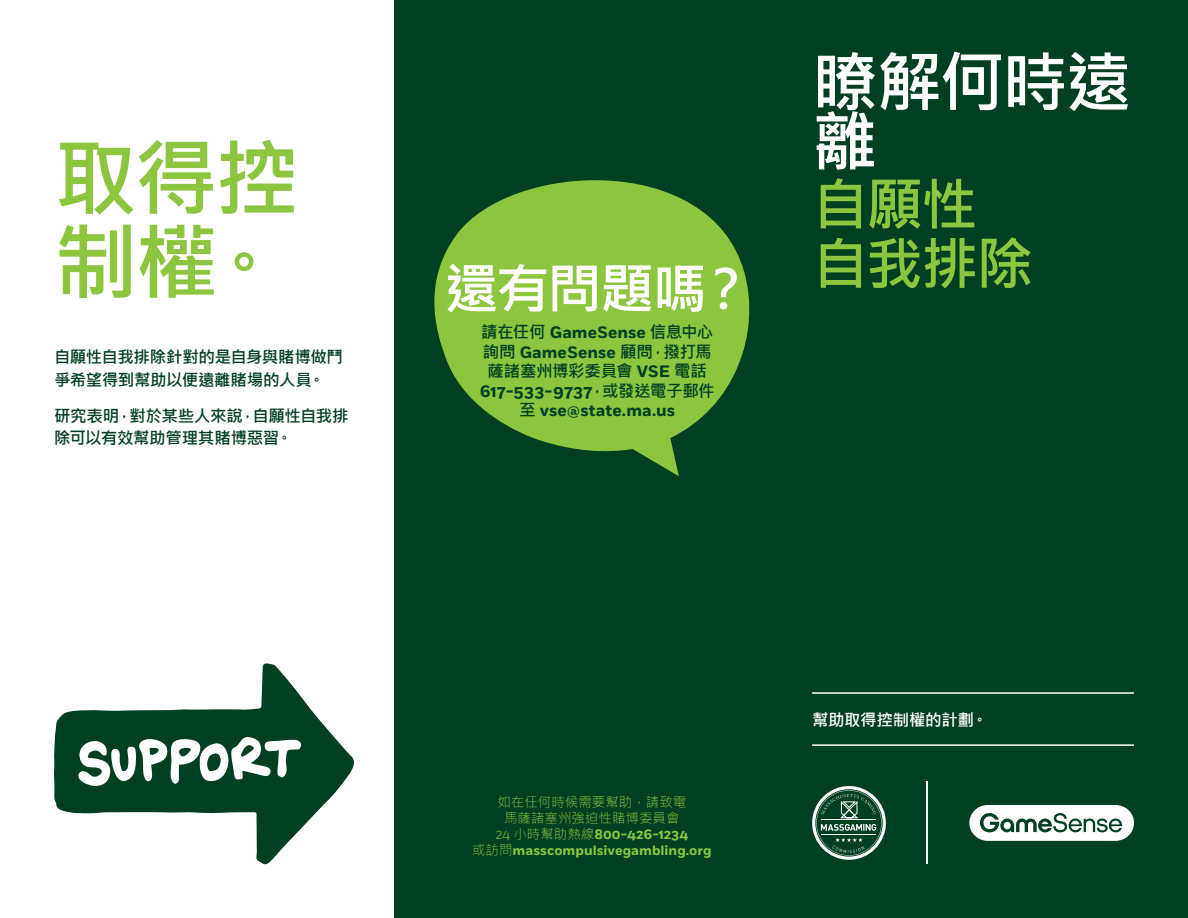
<style>
.page{position:relative;width:1188px;height:918px;background:#fff}
.page>*{position:absolute;margin:0;border:0;box-sizing:border-box;transform-origin:0 0}
.header_UC{font:700 84px/84px "Microsoft Jheng Hei";color:#8bc63e}
.header_LC{font:700 66px/59.4px "Microsoft Jheng Hei";letter-spacing:-.04em;color:#fff}
.header_UC-2{font:700 57px "Microsoft Jheng Hei";letter-spacing:-.04em;color:#8bc63e}
.t1{font:700 54px "Microsoft Jheng Hei";letter-spacing:-.035em;color:#fff}
.CTA{font:700 16.5px/19.5px "Fort";letter-spacing:.005em;color:#003f22;text-align:center}
.call_out__body{font:700 16.5px/22.5px "Microsoft Jheng Hei";letter-spacing:-.02em;color:#003f22}
.t2{font:700 16.5px "Microsoft Jheng Hei";letter-spacing:-.015em;color:#fff}
.t3{font:700 13.5px/16.2px "Fort";color:#8bc63e;text-align:center}
.t4{font:300 13.5px/16.2px "Microsoft Jheng Hei";color:#8bc63e;text-align:center}
.s1{font-family:"Microsoft Jheng Hei"}
.s2{font-weight:300}
.s3{font-family:"Microsoft Jheng Hei";font-weight:300}
</style>
<div class="page">
<div style="left:394px;top:0;width:794px;height:918px;background:#003f22"></div>
<hr style="left:812px;top:692px;width:322px;height:2px;background:#fff">
<hr style="left:812px;top:744px;width:322px;height:2px;background:#fff">
<svg style="left:969px;top:805px;width:165px;height:36px"></svg>
<hr style="left:926px;top:782px;width:2px;height:82px;background:#fff">
<svg style="left:812px;top:786px;width:74px;height:74px"></svg>
<svg style="left:434px;top:180px;width:316px;height:296px;fill:#8bc63e"></svg>
<svg style="left:54px;top:663px;width:300px;height:201px"></svg>
<p class="header_UC" style="left:54px;top:137px;width:247px">取得控制權。</p>
<p class="call_out__body" style="left:54px;top:346px;width:291px">自願性自我排除針對的是自身與賭博做鬥爭希望得到幫助以便遠離賭場的人員。</p>
<p class="call_out__body" style="left:54px;top:404px;width:296px">研究表明，對於某些人來說，自願性自我排除可以有效幫助管理其賭博惡習。</p>
<p class="t1" style="left:444px;top:255px;width:309px">還有問題嗎？</p>
<p class="CTA" style="left:480px;top:323px;width:237px"><span class="s1">請在任何</span> GameSense <span class="s1">信息中心詢問</span> GameSense <span class="s1">顧問，撥打馬薩諸塞州博彩委員會</span> VSE <span class="s1">電話<br></span>617-533-9737<span class="s1">，或發送電子郵件至</span> vse@state.ma.us</p>
<p class="header_LC" style="left:812px;top:53px;width:321px">瞭解何時遠離</p>
<p class="header_UC-2" style="left:812px;top:169px;width:167px">自願性</p>
<p class="header_UC-2" style="left:812px;top:228px;width:223px">自我排除</p>
<p class="t4" style="left:497px;top:794px;width:190px">如在任何時候需要幫助，請致電馬薩諸塞州強迫性賭博委員會</p>
<p class="t3" style="left:472px;top:827px;width:241px"><span class="s2">24</span> <span class="s3">小時幫助熱線</span>800-426-1234<br><span class="s3">或訪問</span>masscompulsivegambling.org</p>
<p class="t2" style="left:812px;top:709px;width:177px">幫助取得控制權的計劃。</p>
</div>
